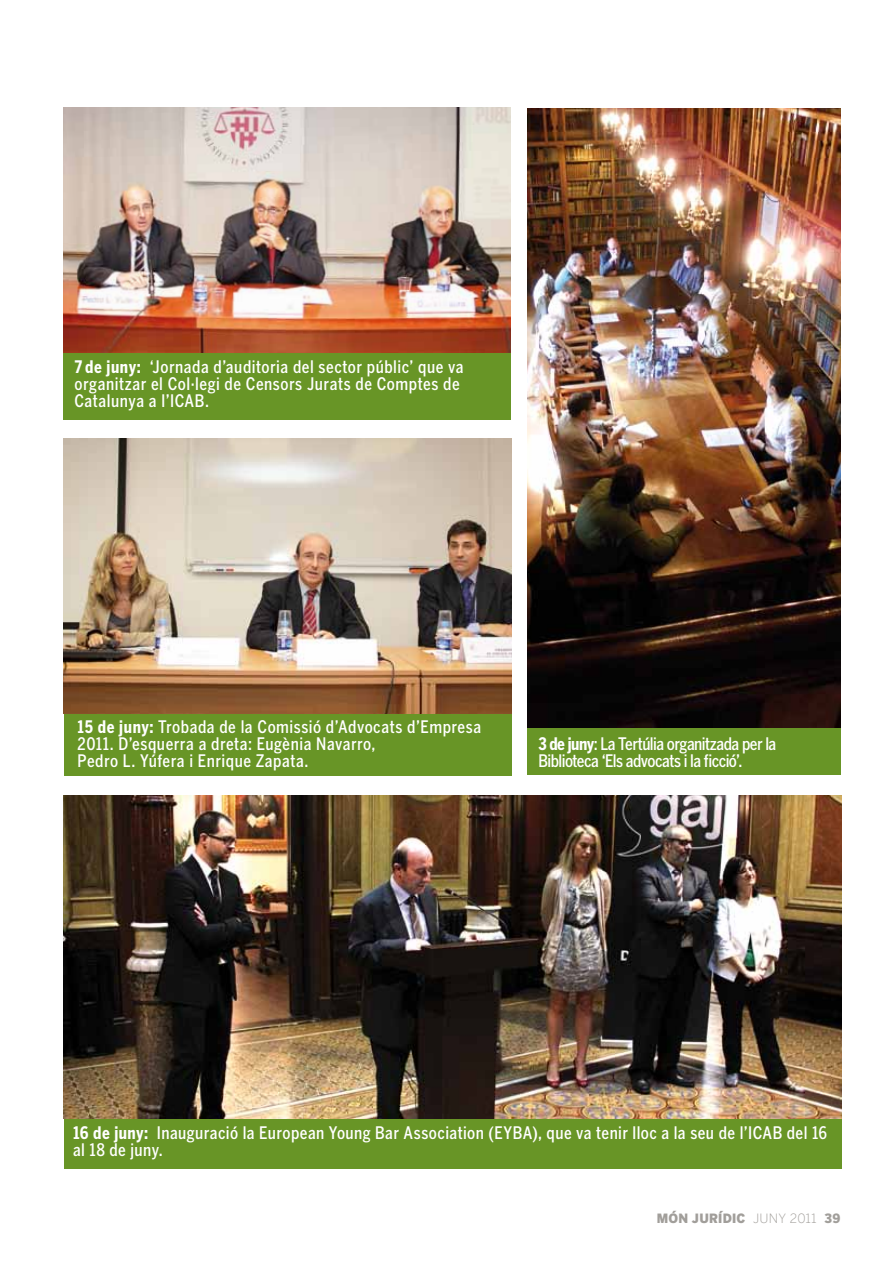
<style>
.page{position:relative;width:893px;height:1263px;background:#fff}
.page>*{position:absolute;margin:0;border:0;box-sizing:border-box;transform-origin:0 0}
.t1{font:500 condensed 17.1px/17.1px "Benton Gothic";letter-spacing:.025em;color:#fff}
.t2{font:500 condensed 17.1px/17.1px "Benton Gothic";letter-spacing:-.035em;color:#fff}
.t3{font:900 12.75px "Benton Gothic";letter-spacing:.02em;color:#a19e9a}
.s1{font-weight:700}
.s2{font-weight:300}
</style>
<div class="page">
<div style="left:64px;top:709px;width:448px;height:67px;background:#689526"></div>
<img style="left:64px;top:438px;width:448px;height:275px">
<img style="left:527px;top:108px;width:314px;height:620px">
<div style="left:527px;top:728px;width:314px;height:47px;background:#689526"></div>
<div style="left:65px;top:1118px;width:777px;height:51px;background:#689526"></div>
<img style="left:64px;top:795px;width:778px;height:323px">
<img style="left:64px;top:107px;width:447px;height:246px">
<div style="left:64px;top:353px;width:447px;height:66px;background:#689526"></div>
<p class="t1" style="left:75px;top:358px;width:391px"><span class="s1">7 de juny:</span> ‘Jornada d’auditoria del sector públic’ que va organitzar el Col·legi de Censors Jurats de Comptes de<br>Catalunya a l’ICAB.</p>
<p class="t1" style="left:78px;top:718px;width:405px"><span class="s1">15 de juny:</span> Trobada de la Comissió d’Advocats d’Empresa<br>2011. D’esquerra a dreta: Eugènia Navarro,<br>Pedro L. Yúfera i Enrique Zapata.</p>
<p class="t2" style="left:538px;top:735px;width:239px"><span class="s1">3 de juny</span>: La Tertúlia organitzada per la<br>Biblioteca ‘Els advocats i la ficció’.</p>
<p class="t1" style="left:73px;top:1124px;width:755px"><span class="s1">16 de juny:</span> Inauguració la European Young Bar Association (EYBA), que va tenir lloc a la seu de l’ICAB del 16 al 18 de juny.</p>
<p class="t3" style="left:657px;top:1210px;width:185px">MÓN JURÍDIC <span class="s2">JUNY 2011</span> 39</p>
</div>
